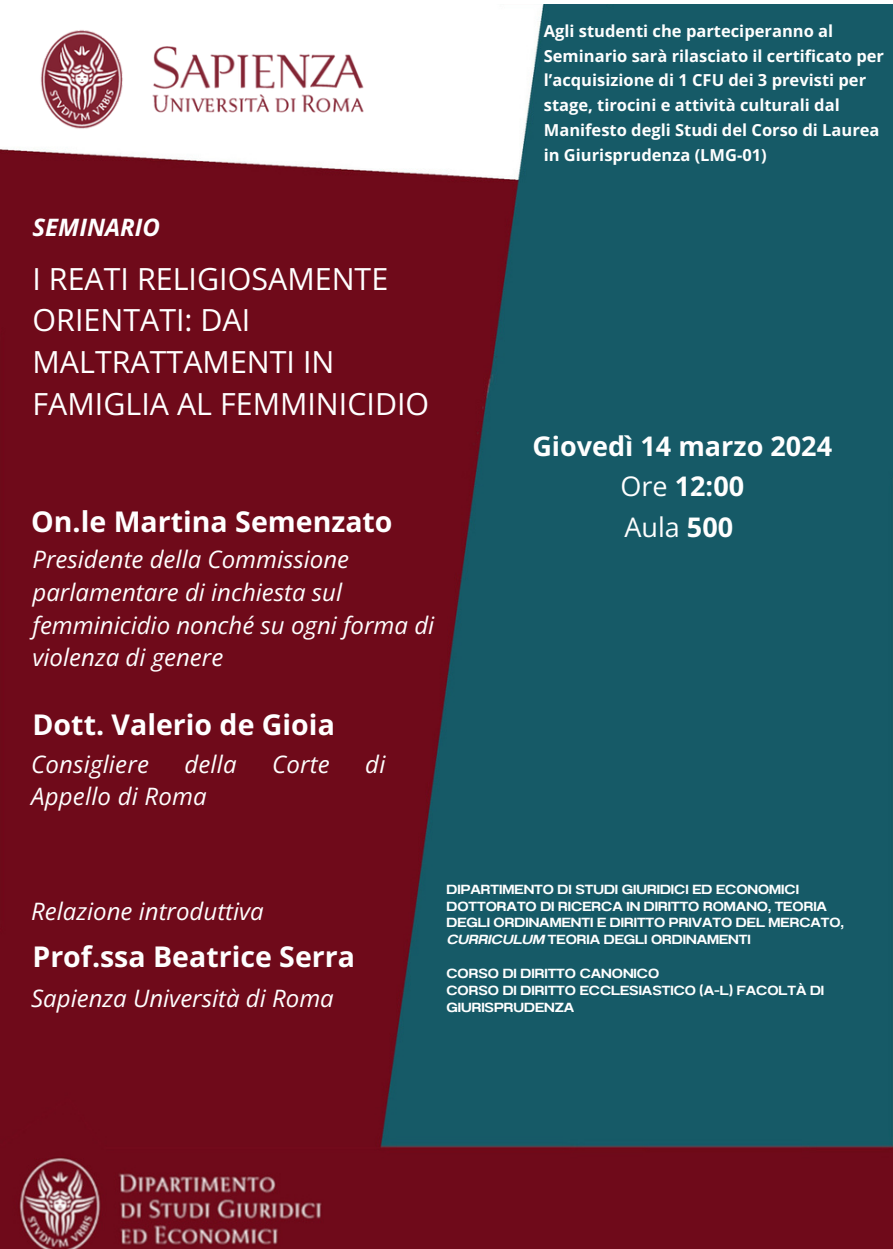
<style>
.page{position:relative;width:893px;height:1249px;background:#fff}
.page>*{position:absolute;margin:0;border:0;box-sizing:border-box;transform-origin:0 0}
.t1{font:30.45px/41.7px "Open Sans";color:#fff}
.t2{font:700 28.5px "Open Sans";color:#fff}
.t3{font:700 28.5px "Open Sans";color:#fefefe}
.t4{font:700 27px/40.5px "Open Sans";color:#fefefe;text-align:center}
.t5{font:italic 24px/32.7px "Open Sans";color:#fefefe}
.t6{font:italic 700 24px "Open Sans";color:#fff}
.t7{font:700 16.5px/24.8px "Open Sans";color:#fefefe}
.t8{font:13.2px/16.8px "Anantason Semi Bold Wd 125";color:#fff}
.s1{font-weight:400}
.s2{font-family:"Anantason Semi Bold Wd 125 It"}
</style>
<div class="page">
<img style="left:0;top:4px;width:892px;height:1245px">
<img style="left:15px;top:18px;width:431px;height:116px">
<h5 class="t6" style="left:33px;top:210px;width:129px">SEMINARIO</h5>
<h4 class="t1" style="left:33px;top:257px;width:398px">I REATI RELIGIOSAMENTE<br>ORIENTATI: DAI<br>MALTRATTAMENTI IN<br>FAMIGLIA AL FEMMINICIDIO</h4>
<h5 class="t2" style="left:31px;top:502px;width:363px">On.le Martina Semenzato</h5>
<p class="t5" style="left:33px;top:543px;width:403px">Presidente della Commissione parlamentare di inchiesta sul femminicidio nonché su ogni forma di violenza di genere</p>
<h1 class="t2" style="left:33px;top:704px;width:304px">Dott. Valerio de Gioia</h1>
<h5 class="t5" style="left:31px;top:747px;width:119px">Consigliere</h5>
<h5 class="t5" style="left:184px;top:747px;width:54px">della</h5>
<h5 class="t5" style="left:272px;top:747px;width:59px">Corte</h5>
<h5 class="t5" style="left:365px;top:747px;width:22px">di</h5>
<h5 class="t5" style="left:31px;top:780px;width:177px">Appello di Roma</h5>
<p class="t7" style="left:543px;top:18px;width:341px">Agli studenti che parteciperanno al Seminario sarà rilasciato il certificato per l’acquisizione di 1 CFU dei 3 previsti per stage, tirocini e attività culturali dal Manifesto degli Studi del Corso di Laurea in Giurisprudenza (LMG-01)</p>
<h6 class="t4" style="left:532px;top:425px;width:301px">Giovedì 14 marzo 2024<br><span class="s1">Ore</span> 12:00<br><span class="s1">Aula</span> 500</h6>
<p class="t5" style="left:31px;top:894px;width:234px">Relazione introduttiva</p>
<h2 class="t3" style="left:32px;top:936px;width:324px">Prof.ssa Beatrice Serra</h2>
<h2 class="t5" style="left:31px;top:981px;width:304px">Sapienza Università di Roma</h2>
<h3 class="t8" style="left:446px;top:881px;width:398px">DIPARTIMENTO DI STUDI GIURIDICI ED ECONOMICI DOTTORATO DI RICERCA IN DIRITTO ROMANO, TEORIA DEGLI ORDINAMENTI E DIRITTO PRIVATO DEL MERCATO, <span class="s2">CURRICULUM</span> TEORIA DEGLI ORDINAMENTI</h3>
<h2 class="t8" style="left:446px;top:965px;width:214px">CORSO DI DIRITTO CANONICO</h2>
<h5 class="t8" style="left:446px;top:982px;width:379px">CORSO DI DIRITTO ECCLESIASTICO (A-L) FACOLTÀ DI<br>GIURISPRUDENZA</h5>
</div>
